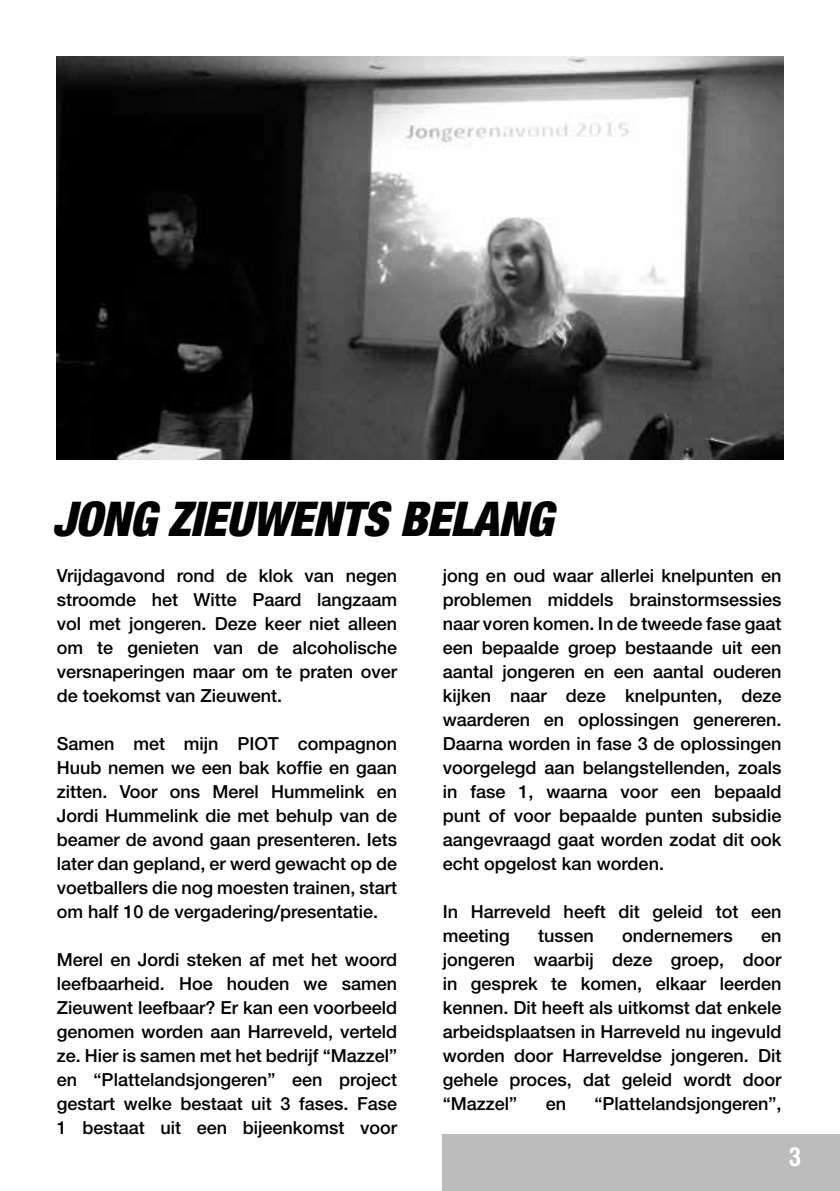
<style>
.page{position:relative;width:840px;height:1191px;background:#fff}
.page>*{position:absolute;margin:0;border:0;box-sizing:border-box;transform-origin:0 0}
.t1{font:italic 900 condensed 48px "Helvetica Neue";letter-spacing:-.01em;color:#000}
.t2{font:700 condensed 26px "Helvetica Rounded";color:#fff}
.t3{font:500 18px/24px "Helvetica Neue";color:#000;text-align:justify}
</style>
<div class="page">
<img style="left:57px;top:57px;width:725px;height:402px">
<div style="left:442px;top:1134px;width:397px;height:57px;background:#bcbcbd"></div>
<h1 class="t1" style="left:52px;top:490px;width:501px">JONG ZIEUWENTS BELANG</h1>
<p class="t3" style="left:57px;top:563px;width:342px">Vrijdagavond rond de klok van negen stroomde het Witte Paard langzaam vol met jongeren. Deze keer niet alleen om te genieten van de alcoholische versnaperingen maar om te praten over de toekomst van Zieuwent.</p>
<p class="t3" style="left:57px;top:731px;width:342px">Samen met mijn PIOT compagnon Huub nemen we een bak koffie en gaan zitten. Voor ons Merel Hummelink en Jordi Hummelink die met behulp van de beamer de avond gaan presenteren. Iets later dan gepland, er werd gewacht op de voetballers die nog moesten trainen, start om half 10 de vergadering/presentatie.</p>
<p class="t3" style="left:57px;top:947px;width:342px">Merel en Jordi steken af met het woord leefbaarheid. Hoe houden we samen Zieuwent leefbaar? Er kan een voorbeeld genomen worden aan Harreveld, verteld ze. Hier is samen met het bedrijf “Mazzel” en “Plattelandsjongeren” een project gestart welke bestaat uit 3 fases. Fase 1 bestaat uit een bijeenkomst voor</p>
<p class="t3" style="left:442px;top:563px;width:340px">jong en oud waar allerlei knelpunten en problemen middels brainstormsessies naar voren komen. In de tweede fase gaat een bepaalde groep bestaande uit een aantal jongeren en een aantal ouderen kijken naar deze knelpunten, deze waarderen en oplossingen genereren.<br>Daarna worden in fase 3 de oplossingen voorgelegd aan belangstellenden, zoals in fase 1, waarna voor een bepaald punt of voor bepaalde punten subsidie aangevraagd gaat worden zodat dit ook echt opgelost kan worden.</p>
<p class="t3" style="left:442px;top:899px;width:340px">In Harreveld heeft dit geleid tot een meeting</p>
<p class="t3" style="left:538px;top:923px;width:57px">tussen</p>
<p class="t3" style="left:622px;top:923px;width:112px">ondernemers</p>
<p class="t3" style="left:442px;top:923px;width:340px;text-indent:318px">en jongeren waarbij deze groep, door in gesprek te komen, elkaar leerden kennen. Dit heeft als uitkomst dat enkele arbeidsplaatsen in Harreveld nu ingevuld worden door Harreveldse jongeren. Dit gehele proces, dat geleid wordt door “Mazzel”</p>
<p class="t3" style="left:545px;top:1091px;width:22px">en</p>
<p class="t3" style="left:594px;top:1091px;width:188px">“Plattelandsjongeren”,</p>
<h2 class="t2" style="left:788px;top:1140px;width:14px">3</h2>
</div>
